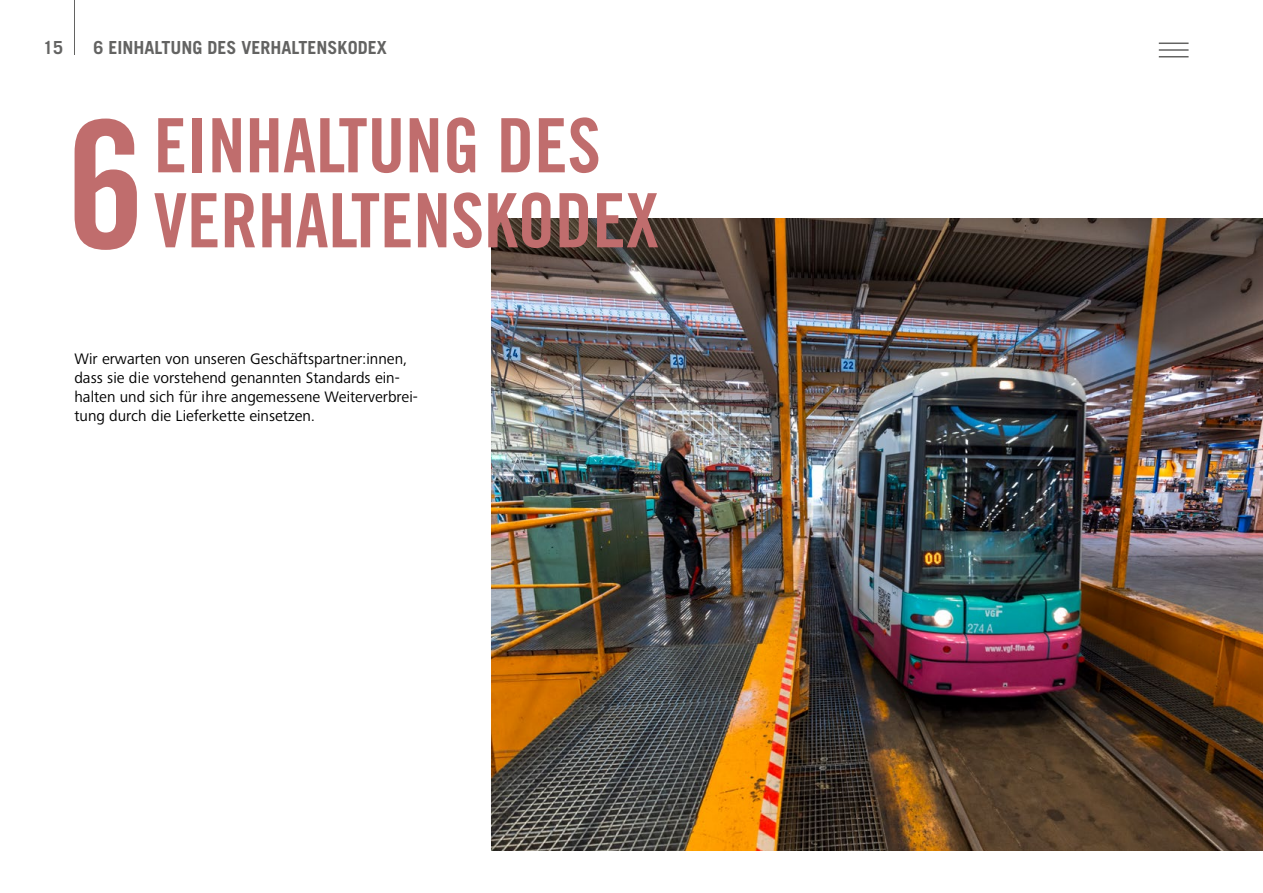
<style>
.page{position:relative;width:1263px;height:893px;background:#fff}
.page>*{position:absolute;margin:0;border:0;box-sizing:border-box;transform-origin:0 0}
.t1{font:177px "Trade Gothic LT Pro Bd Cn 20";color:#c06d6d}
.t2{font:75px "Trade Gothic LT Pro Bd Cn 20";color:#c06d6d}
.t3{font:700 18px "Trade Gothic LT Pro";color:#636362}
.t4{font:15.75px/18.9px "Frutiger Next Pro";color:#000}
</style>
<div class="page">
<hr style="left:74px;top:0;width:1px;height:54px;background:#636362">
<svg style="left:1159px;top:43px;width:29px;height:1px"></svg>
<hr style="left:1159px;top:49px;width:29px;height:2px;background:#636362">
<svg style="left:1159px;top:56px;width:29px;height:1px"></svg>
<img style="left:492px;top:219px;width:771px;height:631px">
<p class="t3" style="left:43px;top:37px;width:22px">15</p>
<p class="t3" style="left:94px;top:37px;width:295px">6 EINHALTUNG DES VERHALTENSKODEX</p>
<h1 class="t1" style="left:66px;top:77px;width:80px">6</h1>
<h2 class="t2" style="left:154px;top:100px;width:449px">EINHALTUNG DES</h2>
<h2 class="t2" style="left:154px;top:175px;width:507px">VERHALTENSKODEX</h2>
<p class="t4" style="left:74px;top:349px;width:345px">Wir erwarten von unseren Geschäftspartner:innen, dass sie die vorstehend genannten Standards ein&shy;halten und sich für ihre angemessene Weiterverbrei&shy;tung durch die Lieferkette einsetzen.</p>
</div>
